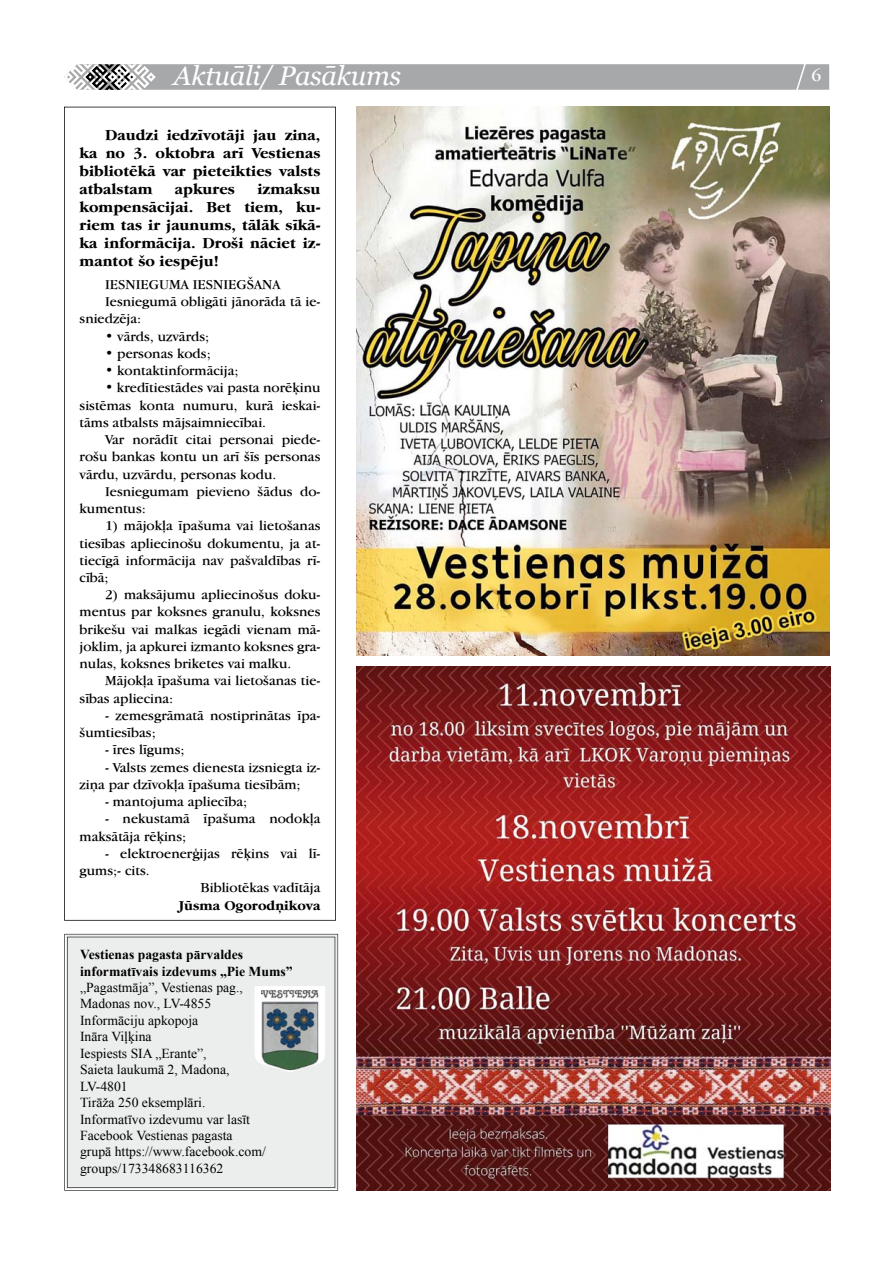
<style>
.page{position:relative;width:893px;height:1263px;background:#fff}
.page>*{position:absolute;margin:0;border:0;box-sizing:border-box;transform-origin:0 0}
.t1{font:italic 27px "Georgia";letter-spacing:-.01em;color:#fff}
.t2{font:18px "Garamond IT Cby TL";color:#fff}
.t3{font:700 15.75px/18px "Garamond IT Cby TL";color:#000;text-align:justify}
.t4{font:14.1px/17.2px "Garamond IT Cby TL";color:#000}
.t5{font:700 14.1px "Garamond IT Cby TL";color:#000}
.t6{font:13.65px/16.5px "Times New Roman";color:#000}
.t7{font:700 13.65px/16.5px "Times New Roman";color:#000}
</style>
<div class="page">
<svg style="left:64px;top:64px;width:765px;height:26px;background:#a9aaac"></svg>
<svg style="left:64px;top:934px;width:274px;height:257px"></svg>
<div style="left:67px;top:937px;width:268px;height:251px;background:#eceded"></div>
<img style="left:357px;top:106px;width:473px;height:550px">
<img style="left:357px;top:667px;width:473px;height:524px">
<svg style="left:64px;top:107px;width:272px;height:814px"></svg>
<svg style="left:255px;top:986px;width:70px;height:86px"></svg>
<img style="left:263px;top:1002px;width:55px;height:68px">
<h1 class="t1" style="left:174px;top:61px;width:229px">Aktuāli/ Pasākums</h1>
<p class="t2" style="left:811px;top:65px;width:11px">6</p>
<p class="t3" style="left:80px;top:125px;width:242px;text-indent:26px">Daudzi iedzīvotāji jau zina, ka no 3. oktobra arī Vestienas bibliotēkā var pieteikties valsts atbalstam</p>
<p class="t3" style="left:80px;top:179px;width:242px;text-indent:178px">izmaksu kompensācijai. Bet tiem, ku&shy;riem tas ir jaunums, tālāk sīkā&shy;ka informācija. Droši nāciet iz&shy;mantot šo iespēju!</p>
<p class="t4" style="left:105px;top:275px;width:177px">IESNIEGUMA IESNIEGŠANA</p>
<p class="t4" style="left:105px;top:293px;width:217px">Iesniegumā obligāti jānorāda tā ie-</p>
<p class="t4" style="left:80px;top:310px;width:63px">sniedzēja:</p>
<p class="t4" style="left:105px;top:327px;width:106px">• vārds, uzvārds;</p>
<p class="t4" style="left:105px;top:344px;width:107px">• personas kods;</p>
<p class="t4" style="left:105px;top:362px;width:135px">• kontaktinformācija;</p>
<p class="t4" style="left:80px;top:379px;width:242px;text-align:justify;text-indent:26px">• kredītiestādes vai pasta norēķinu sistēmas konta numuru, kurā ieskai&shy;tāms atbalsts mājsaimniecībai.</p>
<p class="t4" style="left:80px;top:430px;width:242px;text-align:justify;text-indent:26px">Var norādīt citai personai piede&shy;rošu bankas kontu un arī šīs personas vārdu, uzvārdu, personas kodu.</p>
<p class="t4" style="left:80px;top:482px;width:242px;text-indent:26px">Iesniegumam pievieno šādus do&shy;kumentus:</p>
<p class="t4" style="left:80px;top:517px;width:242px;text-align:justify;text-indent:26px">1) mājokļa īpašuma vai lietošanas tiesības apliecinošu dokumentu, ja at&shy;tiecīgā informācija nav pašvaldības rī&shy;cībā;</p>
<p class="t4" style="left:80px;top:586px;width:242px;text-align:justify;text-indent:26px">2) maksājumu apliecinošus doku&shy;mentus par koksnes granulu, koksnes brikešu vai malkas iegādi vienam mā&shy;joklim, ja apkurei izmanto koksnes gra&shy;nulas, koksnes briketes vai malku.</p>
<p class="t4" style="left:80px;top:672px;width:242px;text-indent:26px">Mājokļa īpašuma vai lietošanas tie&shy;sības apliecina:</p>
<p class="t4" style="left:80px;top:706px;width:242px;text-indent:26px">- zemesgrāmatā nostiprinātas īpa&shy;šumtiesības;</p>
<p class="t4" style="left:105px;top:741px;width:81px">- īres līgums;</p>
<p class="t4" style="left:80px;top:758px;width:242px;text-indent:26px">- Valsts zemes dienesta izsniegta iz&shy;ziņa par dzīvokļa īpašuma tiesībām;</p>
<p class="t4" style="left:105px;top:793px;width:144px">- mantojuma apliecība;</p>
<p class="t4" style="left:80px;top:810px;width:242px;text-indent:26px">- nekustamā īpašuma nodokļa maksātāja rēķins;</p>
<p class="t4" style="left:105px;top:844px;width:217px">- elektroenerģijas rēķins vai lī-</p>
<p class="t4" style="left:80px;top:862px;width:72px">gums;- cits.</p>
<p class="t4" style="left:201px;top:879px;width:121px">Bibliotēkas vadītāja</p>
<p class="t5" style="left:179px;top:895px;width:143px">Jūsma Ogorodņikova</p>
<p class="t3" style="left:175px;top:179px;width:62px">apkures</p>
<p class="t7" style="left:80px;top:946px;width:214px">Vestienas pagasta pārvaldes informatīvais izdevums „Pie Mums”</p>
<p class="t6" style="left:80px;top:979px;width:187px">„Pagastmāja”, Vestienas pag.,<br>Madonas nov., LV-4855<br>Informāciju apkopoja<br>Ināra Viļķina<br>Iespiests SIA „Erante”,<br>Saieta laukumā 2, Madona,<br>LV-4801<br>Tirāža 250 eksemplāri.<br>Informatīvo izdevumu var lasīt<br>Facebook Vestienas pagasta grupā https://www.facebook.com/ groups/173348683116362</p>
</div>
